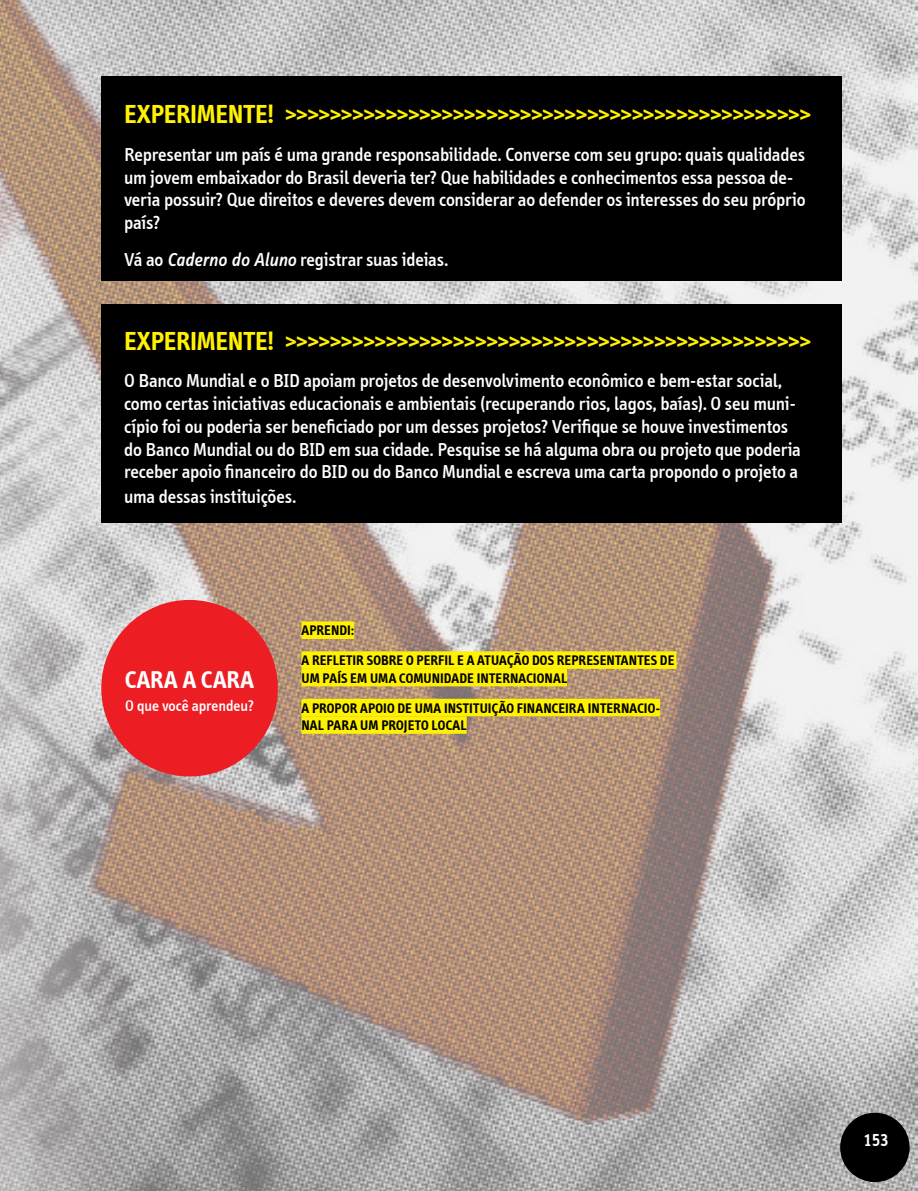
<style>
.page{position:relative;width:918px;height:1191px;background:#fff}
.page>*{position:absolute;margin:0;border:0;box-sizing:border-box;transform-origin:0 0}
.t1{font:700 26.25px "Info";letter-spacing:-.01em;color:#fff200}
.t2{font:700 24.5px "Info";letter-spacing:.02em;color:#fff}
.t3{font:500 19.25px/22.8px "Info";letter-spacing:-.005em;color:#fff}
.t4{font:600 17.5px "Info";color:#fff}
.t5{font:500 15.75px "Info";letter-spacing:.005em;color:#fff}
.t6{font:700 14px/29.9px "Info";letter-spacing:.005em;color:#000}
.s1{font-family:"Info Disp";font-style:italic}
</style>
<div class="page">
<img style="left:0;top:0;width:918px;height:1191px">
<div style="left:101px;top:304px;width:740px;height:218px;background:#000"></div>
<div style="left:101px;top:76px;width:740px;height:205px;background:#000"></div>
<div style="left:101px;top:600px;width:177px;height:176px;background:#ed1d24;border-radius:50%"></div>
<div style="left:301px;top:621px;width:53px;height:18px;background:#fff200"></div>
<div style="left:301px;top:651px;width:375px;height:18px;background:#fff200"></div>
<div style="left:301px;top:669px;width:266px;height:17px;background:#fff200"></div>
<div style="left:301px;top:699px;width:359px;height:17px;background:#fff200"></div>
<div style="left:301px;top:716px;width:166px;height:18px;background:#fff200"></div>
<div style="left:840px;top:1112px;width:69px;height:70px;background:#000;border-radius:50%"></div>
<h1 class="t1" style="left:124px;top:99px;width:689px">EXPERIMENTE! &gt;&gt;&gt;&gt;&gt;&gt;&gt;&gt;&gt;&gt;&gt;&gt;&gt;&gt;&gt;&gt;&gt;&gt;&gt;&gt;&gt;&gt;&gt;&gt;&gt;&gt;&gt;&gt;&gt;&gt;&gt;&gt;&gt;&gt;&gt;&gt;&gt;&gt;&gt;&gt;&gt;&gt;&gt;&gt;&gt;&gt;&gt;</h1>
<p class="t3" style="left:124px;top:143px;width:683px">Representar um país é uma grande responsabilidade. Converse com seu grupo: quais qualidades um jovem embaixador do Brasil deveria ter? Que habilidades e conhecimentos essa pessoa de&shy;veria possuir? Que direitos e deveres devem considerar ao defender os interesses do seu próprio país?</p>
<p class="t3" style="left:124px;top:248px;width:325px">Vá ao <span class="s1">Caderno do Aluno</span> registrar suas ideias.</p>
<h1 class="t1" style="left:124px;top:326px;width:689px">EXPERIMENTE! &gt;&gt;&gt;&gt;&gt;&gt;&gt;&gt;&gt;&gt;&gt;&gt;&gt;&gt;&gt;&gt;&gt;&gt;&gt;&gt;&gt;&gt;&gt;&gt;&gt;&gt;&gt;&gt;&gt;&gt;&gt;&gt;&gt;&gt;&gt;&gt;&gt;&gt;&gt;&gt;&gt;&gt;&gt;&gt;&gt;&gt;&gt;</h1>
<p class="t3" style="left:124px;top:370px;width:678px">O Banco Mundial e o BID apoiam projetos de desenvolvimento econômico e bem-estar social, como certas iniciativas educacionais e ambientais (recuperando rios, lagos, baías). O seu muni&shy;cípio foi ou poderia ser beneficiado por um desses projetos? Verifique se houve investimentos do Banco Mundial ou do BID em sua cidade. Pesquise se há alguma obra ou projeto que poderia receber apoio financeiro do BID ou do Banco Mundial e escreva uma carta propondo o projeto a</p>
<p class="t3" style="left:124px;top:485px;width:173px">uma dessas instituições.</p>
<p class="t2" style="left:125px;top:666px;width:130px">CARA A CARA</p>
<p class="t5" style="left:125px;top:696px;width:130px">O que você aprendeu?</p>
<p class="t6" style="left:301px;top:616px;width:374px">APRENDI:<br>A REFLETIR SOBRE O PERFIL E A ATUAÇÃO DOS REPRESENTANTES DE</p>
<p class="t6" style="left:301px;top:663px;width:360px">UM PAÍS EM UMA COMUNIDADE INTERNACIONAL<br>A PROPOR APOIO DE UMA INSTITUIÇÃO FINANCEIRA INTERNACIO-</p>
<p class="t6" style="left:301px;top:710px;width:167px">NAL PARA UM PROJETO LOCAL</p>
<p class="t4" style="left:863px;top:1129px;width:27px">153</p>
</div>
